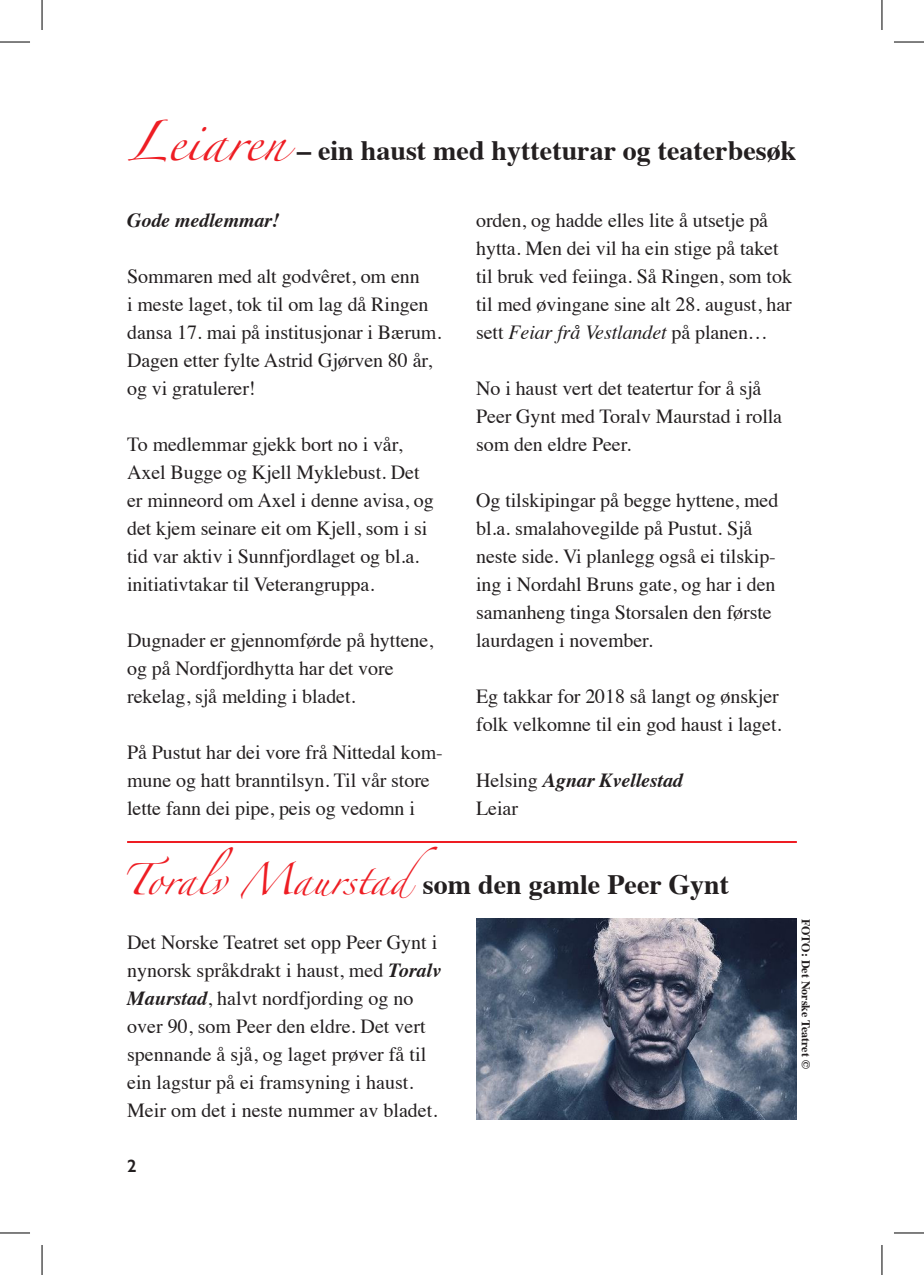
<style>
.page{position:relative;width:924px;height:1275px;background:#fff}
.page>*{position:absolute;margin:0;border:0;box-sizing:border-box;transform-origin:0 0}
.t1{font:36px "Zapfino";color:#ee1d23}
.t2{font:700 28px "Times";color:#231f20}
.t3{font:20px/28px "Times";letter-spacing:-.005em;color:#231f20}
.t4{font:italic 700 20px "Times";letter-spacing:-.005em;color:#231f20}
.t5{font:600 18px "Gill Sans";color:#231f20}
.t6{font:700 12px "Times";color:#231f20}
.s1{font-style:italic}
.s2{font-weight:400;font-style:normal}
.s3{font-family:"Zapfino";font-weight:400;color:#ee1d23}
.s4{font-weight:700;font-style:italic}
</style>
<div class="page">
<hr style="left:127px;top:841px;width:669px;height:2px;background:#ee1d23">
<img style="left:476px;top:918px;width:320px;height:201px">
<hr style="left:0;top:42px;width:30px;height:1px;background:#000">
<hr style="left:893px;top:42px;width:30px;height:1px;background:#000">
<hr style="left:0;top:1232px;width:30px;height:1px;background:#000">
<hr style="left:893px;top:1232px;width:30px;height:1px;background:#000">
<hr style="left:42px;top:0;width:1px;height:30px;background:#000">
<hr style="left:42px;top:1245px;width:1px;height:30px;background:#000">
<hr style="left:881px;top:0;width:1px;height:30px;background:#000">
<hr style="left:881px;top:1245px;width:1px;height:30px;background:#000">
<p class="t1" style="left:127px;top:127px;width:160px">Leiaren</p>
<p class="t2" style="left:297px;top:124px;width:500px">– ein haust med hytteturar og teaterbesøk</p>
<p class="t4" style="left:127px;top:202px;width:154px">Gode medlemmar!</p>
<p class="t3" style="left:127px;top:261px;width:315px">Sommaren med alt godvêret, om enn<br>i meste laget, tok til om lag då Ringen dansa 17. mai på institusjonar i Bærum.<br>Dagen etter fylte Astrid Gjørven 80 år, og vi gratulerer!</p>
<p class="t3" style="left:127px;top:429px;width:308px">To medlemmar gjekk bort no i vår, Axel Bugge og Kjell Myklebust. Det er minneord om Axel i denne avisa, og det kjem seinare eit om Kjell, som i si tid var aktiv i Sunnfjordlaget og bl.a. initiativtakar til Veterangruppa.</p>
<p class="t3" style="left:127px;top:625px;width:307px">Dugnader er gjennomførde på hyttene, og på Nordfjordhytta har det vore rekelag, sjå melding i bladet.</p>
<p class="t3" style="left:127px;top:737px;width:317px">På Pustut har dei vore frå Nittedal kom&shy;mune og hatt branntilsyn. Til vår store lette fann dei pipe, peis og vedomn i</p>
<p class="t3" style="left:476px;top:205px;width:317px">orden, og hadde elles lite å utsetje på hytta. Men dei vil ha ein stige på taket til bruk ved feiinga. Så Ringen, som tok til med øvingane sine alt 28. august, har sett <span class="s1">Feiar frå Vestlandet</span> på planen…</p>
<p class="t3" style="left:476px;top:373px;width:307px">No i haust vert det teatertur for å sjå<br>Peer Gynt med Toralv Maurstad i rolla som den eldre Peer.</p>
<p class="t3" style="left:476px;top:485px;width:303px">Og tilskipingar på begge hyttene, med bl.a. smalahovegilde på Pustut. Sjå neste side. Vi planlegg også ei tilskip&shy;ing i Nordahl Bruns gate, og har i den samanheng tinga Storsalen den første laurdagen i november.</p>
<p class="t3" style="left:476px;top:681px;width:306px">Eg takkar for 2018 så langt og ønskjer folk velkomne til ein god haust i laget.</p>
<p class="t4" style="left:476px;top:762px;width:208px"><span class="s2">Helsing</span> Agnar Kvellestad</p>
<p class="t3" style="left:476px;top:793px;width:43px">Leiar</p>
<p class="t2" style="left:121px;top:857px;width:609px"><span class="s3">Toralv Maurstad</span>som den gamle Peer Gynt</p>
<p class="t3" style="left:127px;top:926px;width:315px">Det Norske Teatret set opp Peer Gynt i nynorsk språkdrakt i haust, med <span class="s4">Toralv Maurstad</span>, halvt nordfjording og no over 90, som Peer den eldre. Det vert spennande å sjå, og laget prøver få til ein lagstur på ei framsyning i haust.<br>Meir om det i neste nummer av bladet.</p>
<p class="t5" style="left:127px;top:1154px;width:11px">2</p>
<p class="t6" style="left:817px;top:918px;width:151px;rotate:90deg">FOTO: Det Norske Teatret ©</p>
</div>
